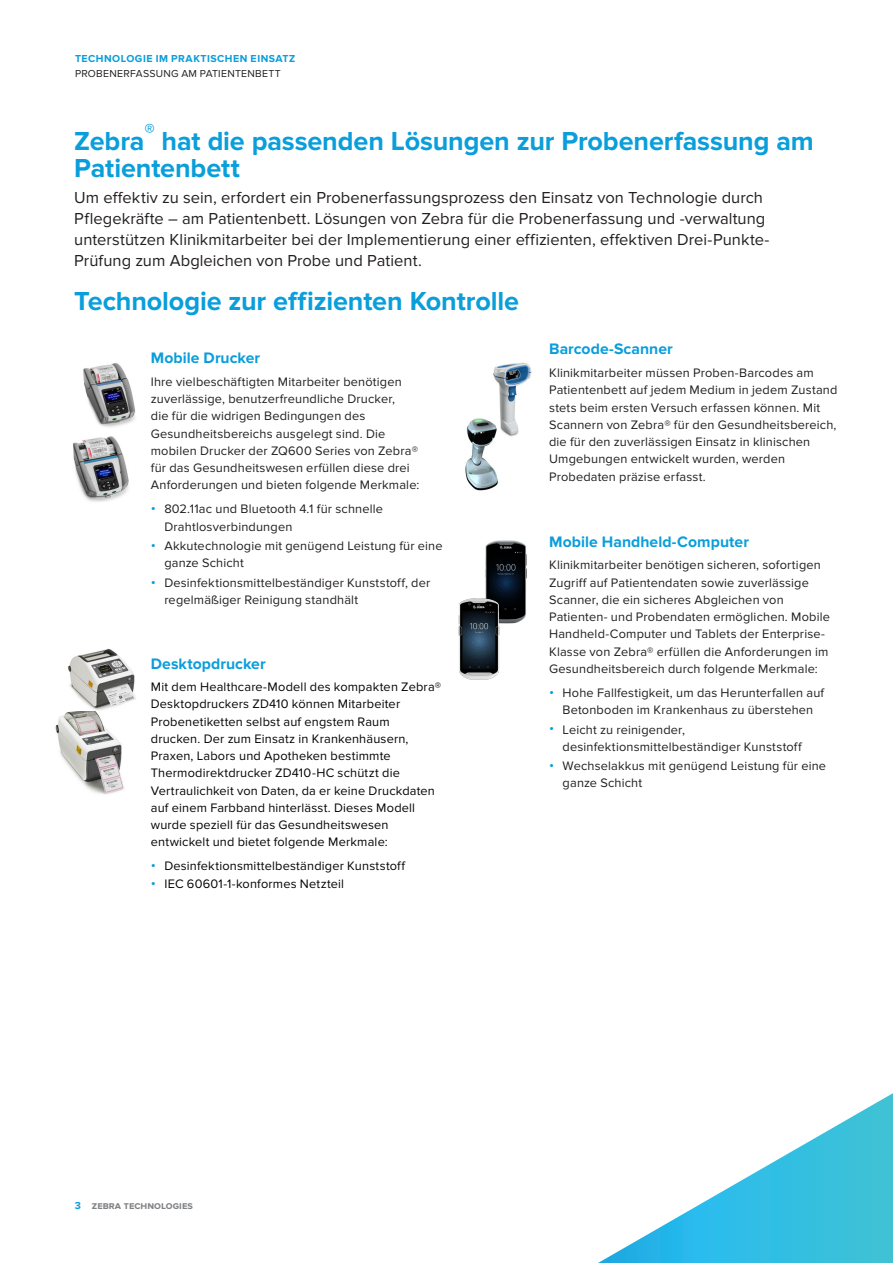
<style>
.page{position:relative;width:893px;height:1263px;background:#fff}
.page>*{position:absolute;margin:0;border:0;box-sizing:border-box;transform-origin:0 0}
.Heading{font:700 27px/27px "Proxima Nova";letter-spacing:-.005em;color:#0a9edb}
.Heading_after_Body{font:700 27px "Proxima Nova";letter-spacing:-.01em;color:#0a9edb}
.Heading-2{font:16.5px/21px "Proxima Nova";letter-spacing:.005em;color:#231f20}
.Heading-3{font:700 15.75px "Proxima Nova";letter-spacing:.005em;color:#0a9edb}
.Body_before_Bullets{font:12.75px/17.2px "Proxima Nova";letter-spacing:.015em;color:#231f20}
.Body_before_Bullets-2{font:12.75px/17.2px "Proxima Nova";letter-spacing:.015em;color:#040503}
.Body{font:12.75px/17.2px "Proxima Nova";letter-spacing:.015em;color:#231f20}
.t1{font:700 10.5px "Proxima Nova";letter-spacing:.045em;color:#0a9edb}
.t2{font:10.5px "Proxima Nova";letter-spacing:.025em;color:#231f20}
.t3{font:700 10.5px "Proxima Nova";color:#808285}
.s1{font-size:14.25px;color:#0a9edb}
.s2{color:#0a9edb}
</style>
<div class="page">
<img style="left:485px;top:540px;width:42px;height:84px">
<svg style="left:598px;top:1093px;width:295px;height:170px"></svg>
<img style="left:68px;top:648px;width:68px;height:62px">
<img style="left:465px;top:418px;width:33px;height:73px">
<img style="left:458px;top:596px;width:48px;height:84px">
<img style="left:55px;top:711px;width:69px;height:84px">
<img style="left:83px;top:363px;width:53px;height:55px">
<img style="left:483px;top:362px;width:49px;height:75px">
<img style="left:73px;top:418px;width:62px;height:84px">
<p class="t1" style="left:75px;top:53px;width:222px">TECHNOLOGIE IM PRAKTISCHEN EINSATZ</p>
<p class="t2" style="left:75px;top:67px;width:207px">PROBENERFASSUNG AM PATIENTENBETT</p>
<p class="Heading" style="left:74px;top:128px;width:741px">Zebra<sup>®</sup> hat die passenden Lösungen zur Probenerfassung am<br>Patientenbett</p>
<p class="Heading-2" style="left:74px;top:188px;width:697px">Um effektiv zu sein, erfordert ein Probenerfassungsprozess den Einsatz von Technologie durch Pflegekräfte – am Patientenbett. Lösungen von Zebra für die Probenerfassung und -verwaltung unterstützen Klinikmitarbeiter bei der Implementierung einer effizienten, effektiven Drei-Punkte-Prüfung zum Abgleichen von Probe und Patient.</p>
<p class="Heading_after_Body" style="left:74px;top:285px;width:446px">Technologie zur effizienten Kontrolle</p>
<p class="Heading-3" style="left:151px;top:349px;width:111px">Mobile Drucker</p>
<p class="Body_before_Bullets" style="left:151px;top:373px;width:270px">Ihre vielbeschäftigten Mitarbeiter benötigen zuverlässige, benutzerfreundliche Drucker,<br>die für die widrigen Bedingungen des Gesundheitsbereichs ausgelegt sind. Die mobilen Drucker der ZQ600 Series von Zebra® für das Gesundheitswesen erfüllen diese drei Anforderungen und bieten folgende Merkmale:</p>
<p class="Body_before_Bullets" style="left:164px;top:501px;width:220px;text-indent:-14px"><span class="s1">•</span> 802.11ac und Bluetooth 4.1 für schnelle<br>Drahtlosverbindungen</p>
<p class="Body_before_Bullets" style="left:164px;top:537px;width:280px;text-indent:-14px"><span class="s1">•</span> Akkutechnologie mit genügend Leistung für eine ganze Schicht</p>
<p class="Body_before_Bullets" style="left:164px;top:574px;width:267px;text-indent:-14px"><span class="s1">•</span> Desinfektionsmittelbeständiger Kunststoff, der regelmäßiger Reinigung standhält</p>
<p class="Heading-3" style="left:151px;top:654px;width:116px">Desktopdrucker</p>
<p class="Body_before_Bullets-2" style="left:151px;top:678px;width:292px">Mit dem Healthcare-Modell des kompakten Zebra® Desktopdruckers ZD410 können Mitarbeiter Probenetiketten selbst auf engstem Raum drucken. Der zum Einsatz in Krankenhäusern, Praxen, Labors und Apotheken bestimmte Thermodirektdrucker ZD410-HC schützt die Vertraulichkeit von Daten, da er keine Druckdaten auf einem Farbband hinterlässt. Dieses Modell wurde speziell für das Gesundheitswesen entwickelt und bietet folgende Merkmale:</p>
<p class="Body_before_Bullets-2" style="left:151px;top:858px;width:256px"><span class="s1">•</span> Desinfektionsmittelbeständiger Kunststoff</p>
<p class="Body_before_Bullets-2" style="left:151px;top:875px;width:195px"><span class="s1">•</span> IEC 60601-1-konformes Netzteil</p>
<p class="Heading-3" style="left:549px;top:340px;width:125px">Barcode-Scanner</p>
<p class="Body" style="left:549px;top:364px;width:290px">Klinikmitarbeiter müssen Proben-Barcodes am Patientenbett auf jedem Medium in jedem Zustand stets beim ersten Versuch erfassen können. Mit Scannern von Zebra® für den Gesundheitsbereich, die für den zuverlässigen Einsatz in klinischen Umgebungen entwickelt wurden, werden Probedaten präzise erfasst.</p>
<p class="Heading-3" style="left:549px;top:532px;width:201px">Mobile Handheld-Computer</p>
<p class="Body_before_Bullets" style="left:549px;top:557px;width:282px">Klinikmitarbeiter benötigen sicheren, sofortigen Zugriff auf Patientendaten sowie zuverlässige Scanner, die ein sicheres Abgleichen von Patienten- und Probendaten ermöglichen. Mobile Handheld-Computer und Tablets der Enterprise-Klasse von Zebra® erfüllen die Anforderungen im Gesundheitsbereich durch folgende Merkmale:</p>
<p class="Body_before_Bullets" style="left:549px;top:684px;width:277px;text-align:center"><span class="s1">•</span> Hohe Fallfestigkeit, um das Herunterfallen auf<br>Betonboden im Krankenhaus zu überstehen</p>
<p class="Body_before_Bullets" style="left:563px;top:721px;width:241px;text-indent:-14px"><span class="s1">•</span> Leicht zu reinigender, desinfektionsmittelbeständiger Kunststoff</p>
<p class="Body_before_Bullets" style="left:563px;top:757px;width:265px;text-indent:-14px"><span class="s1">•</span> Wechselakkus mit genügend Leistung für eine ganze Schicht</p>
<p class="t3" style="left:75px;top:1200px;width:119px"><span class="s2">3</span> zebra technologies</p>
</div>
